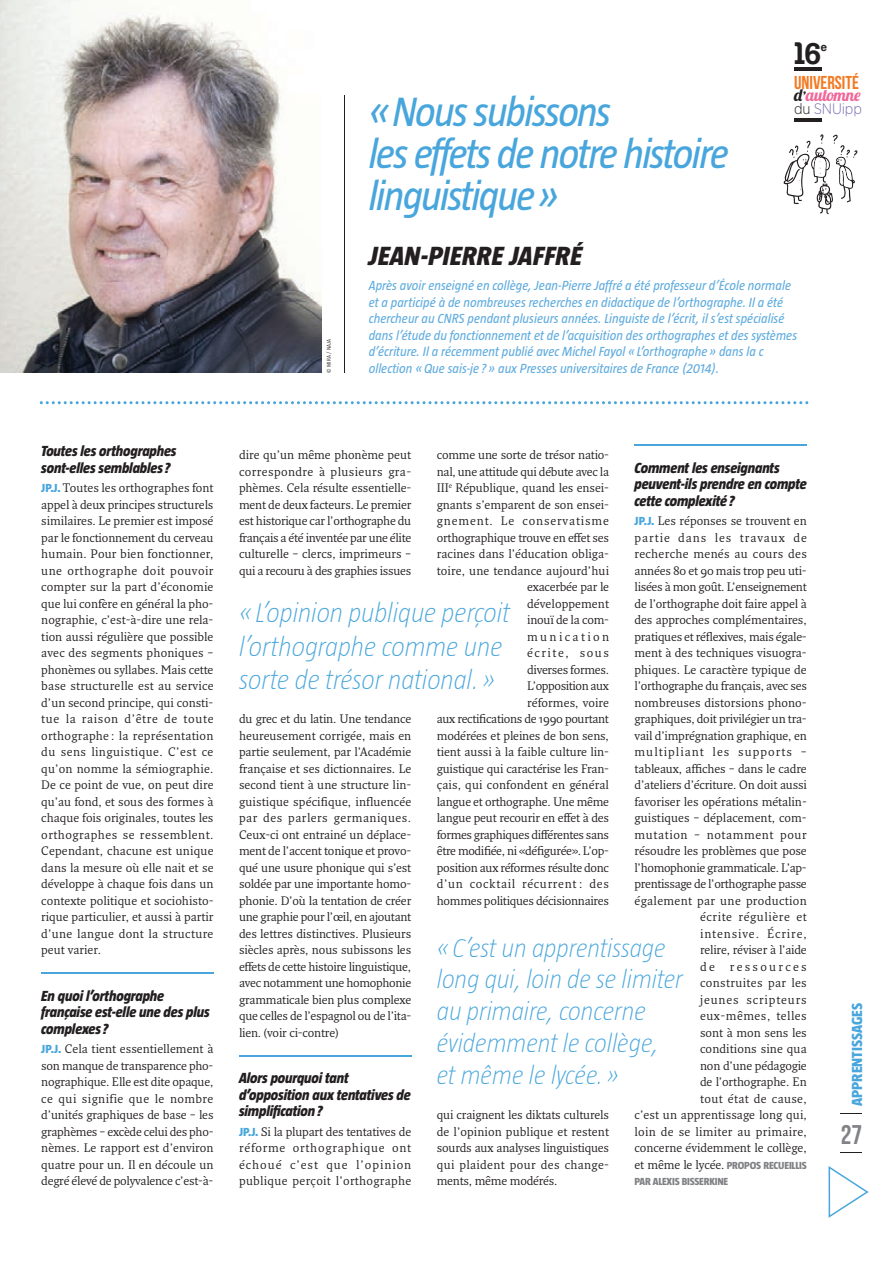
<style>
.page{position:relative;width:893px;height:1262px;background:#fff}
.page>*{position:absolute;margin:0;border:0;box-sizing:border-box;transform-origin:0 0}
.t1{font:italic 42px/42px "Taz";letter-spacing:-.04em;color:#48a6dc}
.t2{font:30.15px "Zil Semi Slab";color:#231f20}
.t3{font:italic 200 27.75px/33.3px "Taz";letter-spacing:-.01em;color:#48a6dc}
.t4{font:italic 800 27px "Taz";letter-spacing:.01em;color:#231f20}
.t5{font:27px "Bebas Neue";color:#808285}
.t6{font:italic 200 26.4px/31.8px "Taz";letter-spacing:-.01em;color:#48a6dc}
.t7{font:18.6px "Bebas Neue";color:#f47921}
.t8{font:16.95px "Lobster 1.4";letter-spacing:-.02em;color:#f16698}
.t9{font:300 15.15px "Gotham Narrow";letter-spacing:-.01em;color:#756fb3}
.t10{font:italic 800 15px/16.5px "Taz";letter-spacing:-.01em;color:#231f20}
.t11{font:800 15px "Taz";color:#48a6dc}
.t12{font:italic 13.5px/16.5px "Taz";color:#60acdf}
.t13{font:12px/16.5px "Fresco";letter-spacing:-.005em;color:#231f20;text-align:justify}
.t14{font:11.25px "Zil Semi Slab";color:#231f20}
.t15{font:800 10.5px/16.5px "Taz";letter-spacing:-.015em;color:#808285}
.t16{font:300 5.7px "Taz";letter-spacing:.05em;color:#231f20}
.s1{color:#231f20}
.s2{font-family:"Taz";font-weight:800;color:#48a6dc}
.s3{font-style:inherit}
.s4{font-family:"Fresco";font-weight:400;font-size:12px;color:#231f20}
</style>
<div class="page">
<img style="left:0;top:0;width:322px;height:373px">
<svg style="left:841px;top:1113px;width:21px;height:1px"></svg>
<svg style="left:841px;top:1152px;width:21px;height:1px"></svg>
<svg style="left:828px;top:1166px;width:40px;height:52px"></svg>
<hr style="left:41px;top:972px;width:172px;height:2px;background:#48a6dc">
<hr style="left:239px;top:1055px;width:172px;height:1px;background:#48a6dc">
<hr style="left:634px;top:444px;width:173px;height:2px;background:#48a6dc">
<hr style="left:344px;top:96px;width:1px;height:277px;background:#231f20">
<svg style="left:40px;top:401px;width:768px;height:3px"></svg>
<svg style="left:783px;top:67px;width:75px;height:148px"></svg>
<p class="t16" style="left:326px;top:373px;width:36px;rotate:-90deg">© MIRA / NAJA</p>
<h2 class="t2" style="left:794px;top:35px;width:28px">16</h2>
<p class="t14" style="left:821px;top:40px;width:8px">e</p>
<h3 class="t7" style="left:794px;top:72px;width:66px">UNIVERSITÉ</h3>
<h3 class="t8" style="left:794px;top:84px;width:68px"><span class="s1">d’</span>automne</h3>
<p class="t9" style="left:794px;top:99px;width:69px"><span class="s1">du</span> SNUipp</p>
<h1 class="t1" style="left:369px;top:91px;width:362px">« Nous subissons<br>les effets de notre histoire linguistique »</h1>
<h3 class="t4" style="left:369px;top:242px;width:215px">JEAN-PIERRE JAFFRÉ</h3>
<p class="t12" style="left:369px;top:277px;width:430px">Après avoir enseigné en collège, Jean-Pierre Jaffré a été professeur d’École normale et a participé à de nombreuses recherches en didactique de l’orthographe. Il a été chercheur au CNRS pendant plusieurs années. Linguiste de l’écrit, il s’est spécialisé dans l’étude du fonctionnement et de l’acquisition des orthographes et des systèmes d’écriture. Il a récemment publié avec Michel Fayol « L’orthographe » dans la c</p>
<p class="t12" style="left:369px;top:360px;width:352px">ollection « Que sais-je ? » aux Presses universitaires de France (2014).</p>
<p class="t10" style="left:41px;top:443px;width:137px">Toutes les orthographes sont-elles semblables ?</p>
<p class="t13" style="left:41px;top:479px;width:174px"><span class="s2">JP.J.</span> Toutes les orthographes font appel à deux principes structurels similaires. Le premier est imposé par le fonctionnement du cerveau humain. Pour bien fonctionner, une orthographe doit pouvoir compter sur la part d’économie que lui confère en général la pho&shy;nographie, c’est-à-dire une rela&shy;tion aussi régulière que possible avec des segments phoniques – phonèmes ou syllabes. Mais cette base structurelle est au service d’un second principe, qui consti&shy;tue la raison d’être de toute orthographe : la représentation du sens linguistique. C’est ce qu’on nomme la sémiographie.<br>De ce point de vue, on peut dire qu’au fond, et sous des formes à chaque fois originales, toutes les orthographes se ressemblent.<br>Cependant, chacune est unique dans la mesure où elle nait et se développe à chaque fois dans un contexte politique et sociohisto&shy;rique particulier, et aussi à partir d’une langue dont la structure peut varier.</p>
<p class="t10" style="left:41px;top:987px;width:170px">En quoi l’orthographe française est-elle une des plus complexes ?</p>
<p class="t13" style="left:41px;top:1040px;width:174px"><span class="s2">JP.J.</span> Cela tient essentiellement à son manque de transparence pho&shy;nographique. Elle est dite opaque, ce qui signifie que le nombre d’unités graphiques de base – les graphèmes – excède celui des pho&shy;nèmes. Le rapport est d’environ quatre pour un. Il en découle un degré élevé de polyvalence c’est-à-</p>
<p class="t13" style="left:239px;top:446px;width:174px">dire qu’un même phonème peut correspondre à plusieurs gra&shy;phèmes. Cela résulte essentielle&shy;ment de deux facteurs. Le premier est historique car l’orthographe du français a été inventée par une élite culturelle – clercs, imprimeurs – qui a recouru à des graphies issues</p>
<p class="t13" style="left:437px;top:446px;width:174px;text-align:right">comme une sorte de trésor natio&shy;nal, une attitude qui débute avec la<br><span class="s3">III</span><sup>e</sup> République, quand les ensei&shy;gnants s’emparent de son ensei&shy;gnement. Le conservatisme orthographique trouve en effet ses racines dans l’éducation obliga&shy;toire, une tendance aujourd’hui exacerbée par le<br>développement<br>inouï de la com-<br>munication<br>écrite, sous<br>diverses formes.<br>L’opposition aux<br>réformes, voire<br>aux rectifications de 1990 pourtant modérées et pleines de bon sens, tient aussi à la faible culture lin&shy;guistique qui caractérise les Fran&shy;çais, qui confondent en général langue et orthographe. Une même langue peut recourir en effet à des formes graphiques différentes sans être modifiée, ni «défigurée». L’op&shy;position aux réformes résulte donc d’un cocktail récurrent : des hommes politiques décisionnaires</p>
<p class="t10" style="left:634px;top:459px;width:174px">Comment les enseignants peuvent-ils prendre en compte cette complexité ?</p>
<p class="t13" style="left:634px;top:512px;width:174px;text-align:right"><span class="s2">JP.J.</span> Les réponses se trouvent en partie dans les travaux de recherche menés au cours des années 80 et 90 mais trop peu uti&shy;lisées à mon goût. L’enseignement de l’orthographe doit faire appel à des approches complémentaires, pratiques et réflexives, mais égale&shy;ment à des techniques visuogra&shy;phiques. Le caractère typique de l’orthographe du français, avec ses nombreuses distorsions phono&shy;graphiques, doit privilégier un tra&shy;vail d’imprégnation graphique, en multipliant les supports – tableaux, affiches – dans le cadre d’ateliers d’écriture. On doit aussi favoriser les opérations métalin&shy;guistiques – déplacement, com&shy;mutation – notamment pour résoudre les problèmes que pose l’homophonie grammaticale. L’ap&shy;prentissage de l’orthographe passe également par une production écrite régulière et<br>intensive. Écrire,<br>relire, réviser à l’aide<br>de ressources<br>construites par les<br>jeunes scripteurs eux-mêmes, telles<br>sont à mon sens les<br>conditions sine qua<br>non d’une pédagogie<br>de l’orthographe. En<br>tout état de cause,<br>c’est un apprentissage long qui, loin de se limiter au primaire, concerne évidemment le collège,</p>
<p class="t15" style="left:634px;top:1157px;width:174px"><span class="s4">et même le lycée.</span> PROPOS RECUEILLIS<br>PAR ALEXIS BISSERKINE</p>
<h3 class="t3" style="left:239px;top:596px;width:273px">« L’opinion publique perçoit l’orthographe comme une sorte de trésor national. »</h3>
<p class="t13" style="left:239px;top:710px;width:174px">du grec et du latin. Une tendance heureusement corrigée, mais en partie seulement, par l’Académie française et ses dictionnaires. Le second tient à une structure lin&shy;guistique spécifique, influencée par des parlers germaniques.<br>Ceux-ci ont entrainé un déplace&shy;ment de l’accent tonique et provo&shy;qué une usure phonique qui s’est soldée par une importante homo&shy;phonie. D’où la tentation de créer une graphie pour l’œil, en ajoutant des lettres distinctives. Plusieurs siècles après, nous subissons les effets de cette histoire linguistique, avec notamment une homophonie grammaticale bien plus complexe que celles de l’espagnol ou de l’ita&shy;lien. (voir ci-contre)</p>
<p class="t10" style="left:239px;top:1070px;width:173px">Alors pourquoi tant d’opposition aux tentatives de simplification ?</p>
<p class="t13" style="left:239px;top:1123px;width:174px"><span class="s2">JP.J.</span> Si la plupart des tentatives de réforme orthographique ont échoué c’est que l’opinion publique perçoit l’orthographe</p>
<h3 class="t6" style="left:437px;top:932px;width:248px">« C’est un apprentissage long qui, loin de se limiter au primaire, concerne évidemment le collège, et même le lycée. »</h3>
<p class="t13" style="left:437px;top:1106px;width:174px">qui craignent les diktats culturels de l’opinion publique et restent sourds aux analyses linguistiques qui plaident pour des change&shy;ments, même modérés.</p>
<p class="t11" style="left:849px;top:1106px;width:104px;rotate:-90deg">APPRENTISSAGES</p>
<h3 class="t5" style="left:841px;top:1120px;width:23px">27</h3>
</div>
